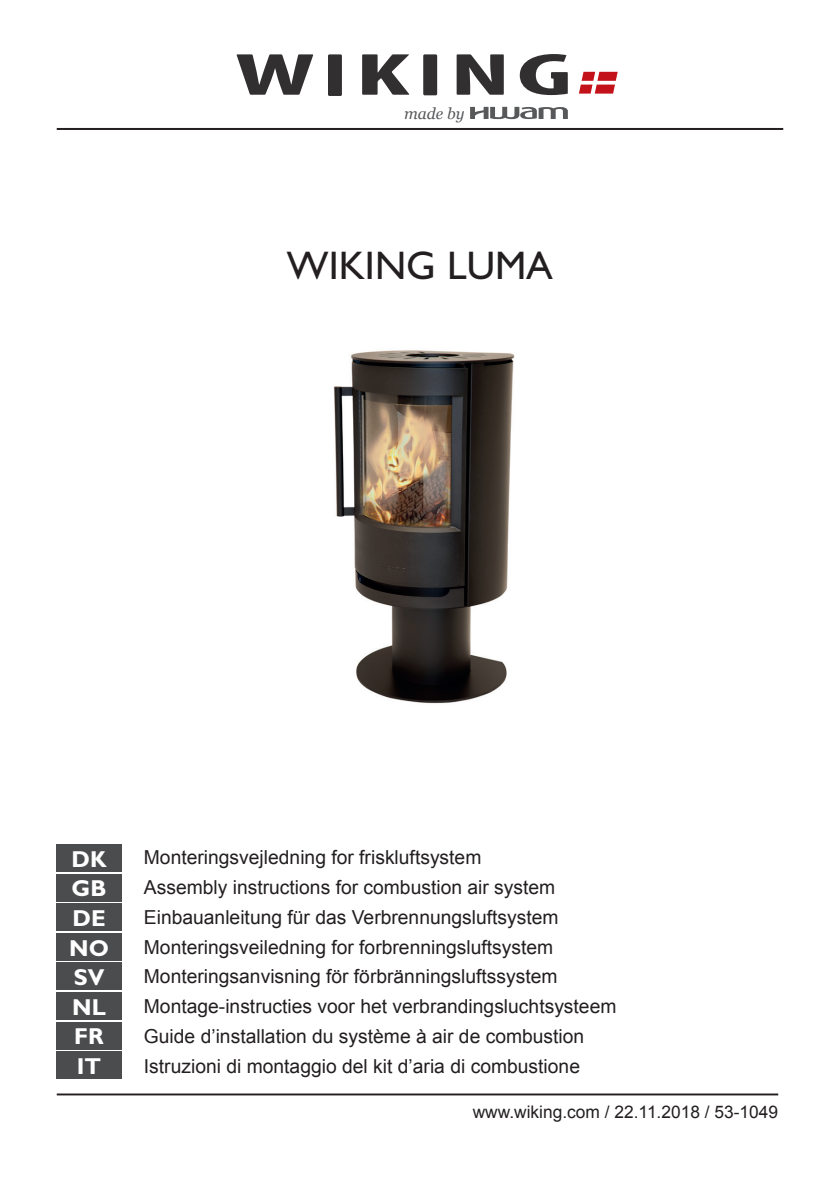
<style>
.page{position:relative;width:840px;height:1191px;background:#fff}
.page>*{position:absolute;margin:0;border:0;box-sizing:border-box;transform-origin:0 0}
.t1{font:40px "Gill Sans";color:#231f20}
.t2{font:700 23.2px/29.6px "Gill Sans";color:#fff}
.t3{font:19.2px/29.8px "Arial";color:#231f20}
.t4{font:17.4px "Arial";color:#231f20}
.t5{font:italic 15.6px "Georgia";color:#57585a}
</style>
<div class="page">
<img style="left:334px;top:350px;width:181px;height:354px">
<hr style="left:57px;top:128px;width:725px;height:2px;background:#231f20">
<svg style="left:236px;top:54px;width:77px;height:41px"></svg>
<svg style="left:362px;top:54px;width:47px;height:41px"></svg>
<svg style="left:456px;top:54px;width:47px;height:41px"></svg>
<svg style="left:519px;top:54px;width:48px;height:41px"></svg>
<div style="left:328px;top:54px;width:14px;height:42px;background:#312f30"></div>
<div style="left:423px;top:54px;width:14px;height:41px;background:#312f30"></div>
<svg style="left:470px;top:107px;width:97px;height:12px"></svg>
<svg style="left:579px;top:72px;width:38px;height:22px"></svg>
<div style="left:56px;top:844px;width:66px;height:28px;background:#4b4c4d"></div>
<div style="left:56px;top:933px;width:66px;height:27px;background:#4b4c4d"></div>
<div style="left:56px;top:962px;width:66px;height:28px;background:#4b4c4d"></div>
<div style="left:56px;top:874px;width:66px;height:27px;background:#4b4c4d"></div>
<div style="left:56px;top:903px;width:66px;height:28px;background:#4b4c4d"></div>
<div style="left:56px;top:1051px;width:66px;height:27px;background:#4b4c4d"></div>
<div style="left:56px;top:1022px;width:66px;height:27px;background:#4b4c4d"></div>
<div style="left:56px;top:992px;width:66px;height:27px;background:#4b4c4d"></div>
<hr style="left:57px;top:1093px;width:720px;height:2px;background:#231f20">
<p class="t5" style="left:404px;top:104px;width:62px">made by</p>
<h1 class="t1" style="left:287px;top:243px;width:267px">WIKING LUMA</h1>
<p class="t2" style="left:71px;top:844px;width:37px">DK</p>
<p class="t2" style="left:72px;top:873px;width:36px">GB<br>DE</p>
<p class="t2" style="left:69px;top:933px;width:41px">NO<br>SV</p>
<p class="t2" style="left:72px;top:992px;width:35px">NL</p>
<p class="t2" style="left:74px;top:1021px;width:31px">FR</p>
<p class="t2" style="left:77px;top:1051px;width:26px">IT</p>
<p class="t3" style="left:144px;top:842px;width:474px">Monteringsvejledning for friskluftsystem<br>Assembly instructions for combustion air system Einbauanleitung für das Verbrennungsluftsystem Monteringsveiledning for forbrenningsluftsystem Monteringsanvisning för förbränningsluftssystem Montage-instructies voor het verbrandingsluchtsysteem Guide d’installation du système à air de combustion Istruzioni di montaggio del kit d’aria di combustione</p>
<p class="t4" style="left:472px;top:1100px;width:307px">www.wiking.com / 22.11.2018 / 53-1049</p>
</div>
